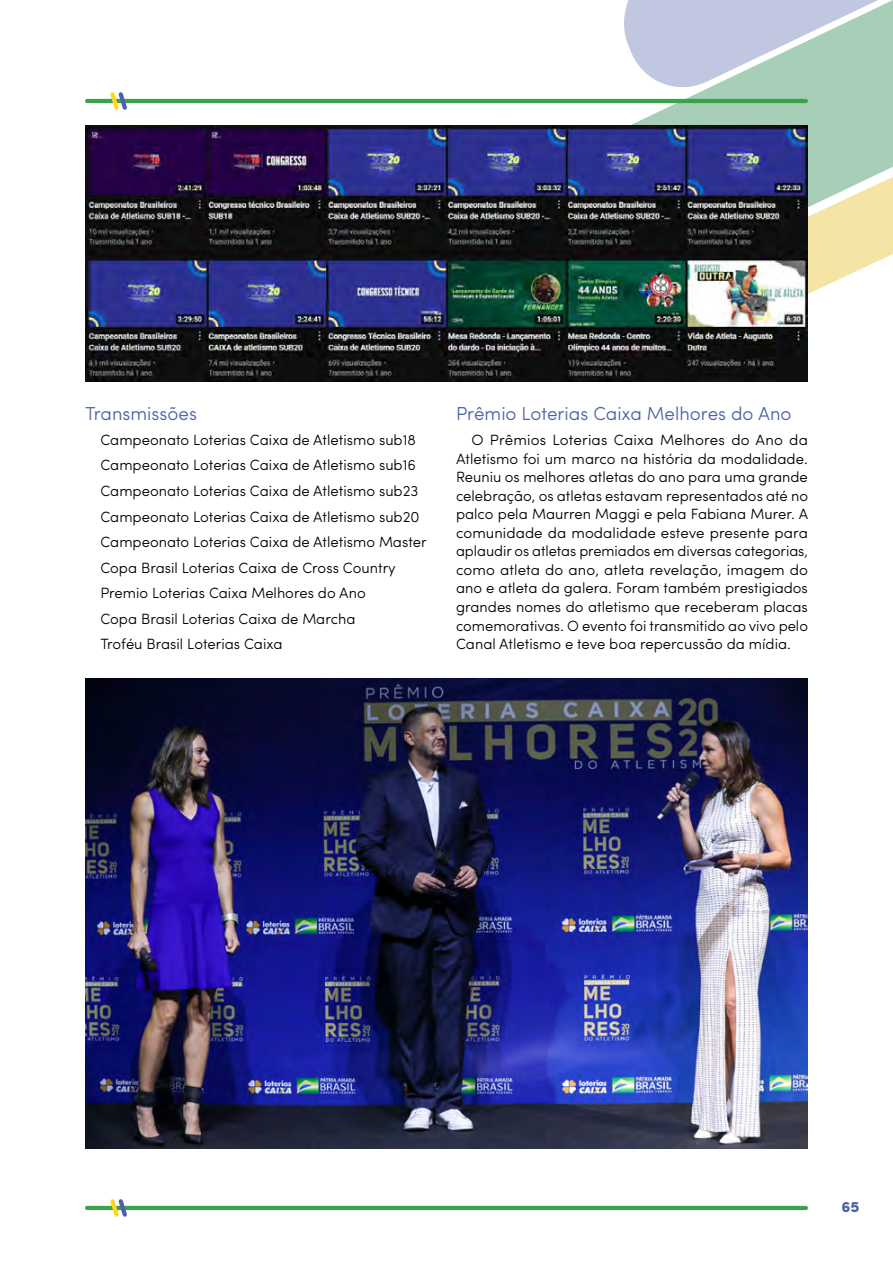
<style>
.page{position:relative;width:893px;height:1263px;background:#fff}
.page>*{position:absolute;margin:0;border:0;box-sizing:border-box;transform-origin:0 0}
.t1{font:300 18.75px "Sofia Pro";color:#4e61a8}
.t2{font:900 15px "Sofia Pro";color:#4e61a8}
.t3{font:300 14.85px/18.6px "Sofia Pro";color:#000}
</style>
<div class="page">
<svg style="left:564px;top:98px;width:329px;height:27px;fill:#a7ceb7"></svg>
<svg style="left:606px;top:0;width:287px;height:107px"></svg>
<svg style="left:686px;top:118px;width:207px;height:176px"></svg>
<hr style="left:85px;top:99px;width:723px;height:4px;background:#3aa24a;border-radius:2px">
<hr style="left:85px;top:1206px;width:723px;height:4px;background:#3aa24a;border-radius:2px">
<svg style="left:110px;top:92px;width:17px;height:18px"></svg>
<svg style="left:110px;top:1199px;width:17px;height:18px"></svg>
<img style="left:85px;top:126px;width:723px;height:256px">
<img style="left:85px;top:678px;width:723px;height:470px">
<p class="t1" style="left:85px;top:399px;width:113px">Transmissões</p>
<p class="t1" style="left:456px;top:399px;width:337px">Prêmio Loterias Caixa Melhores do Ano</p>
<p class="t3" style="left:100px;top:426px;width:328px;line-height:25.5px">Campeonato Loterias Caixa de Atletismo sub18<br>Campeonato Loterias Caixa de Atletismo sub16<br>Campeonato Loterias Caixa de Atletismo sub23<br>Campeonato Loterias Caixa de Atletismo sub20<br>Campeonato Loterias Caixa de Atletismo Master Copa Brasil Loterias Caixa de Cross Country Premio Loterias Caixa Melhores do Ano<br>Copa Brasil Loterias Caixa de Marcha<br>Troféu Brasil Loterias Caixa</p>
<p class="t3" style="left:456px;top:430px;width:354px;text-align:justify;text-indent:15px">O Prêmios Loterias Caixa Melhores do Ano da Atletismo foi um marco na história da modalidade.<br>Reuniu os melhores atletas do ano para uma grande celebração, os atletas estavam representados até no palco pela Maurren Maggi e pela Fabiana Murer. A comunidade da modalidade esteve presente para aplaudir os atletas premiados em diversas categorias, como atleta do ano, atleta revelação, imagem do ano e atleta da galera. Foram também prestigiados grandes nomes do atletismo que receberam placas comemorativas. O evento foi transmitido ao vivo pelo Canal Atletismo e teve boa repercussão da mídia.</p>
<p class="t2" style="left:841px;top:1195px;width:20px">65</p>
</div>
